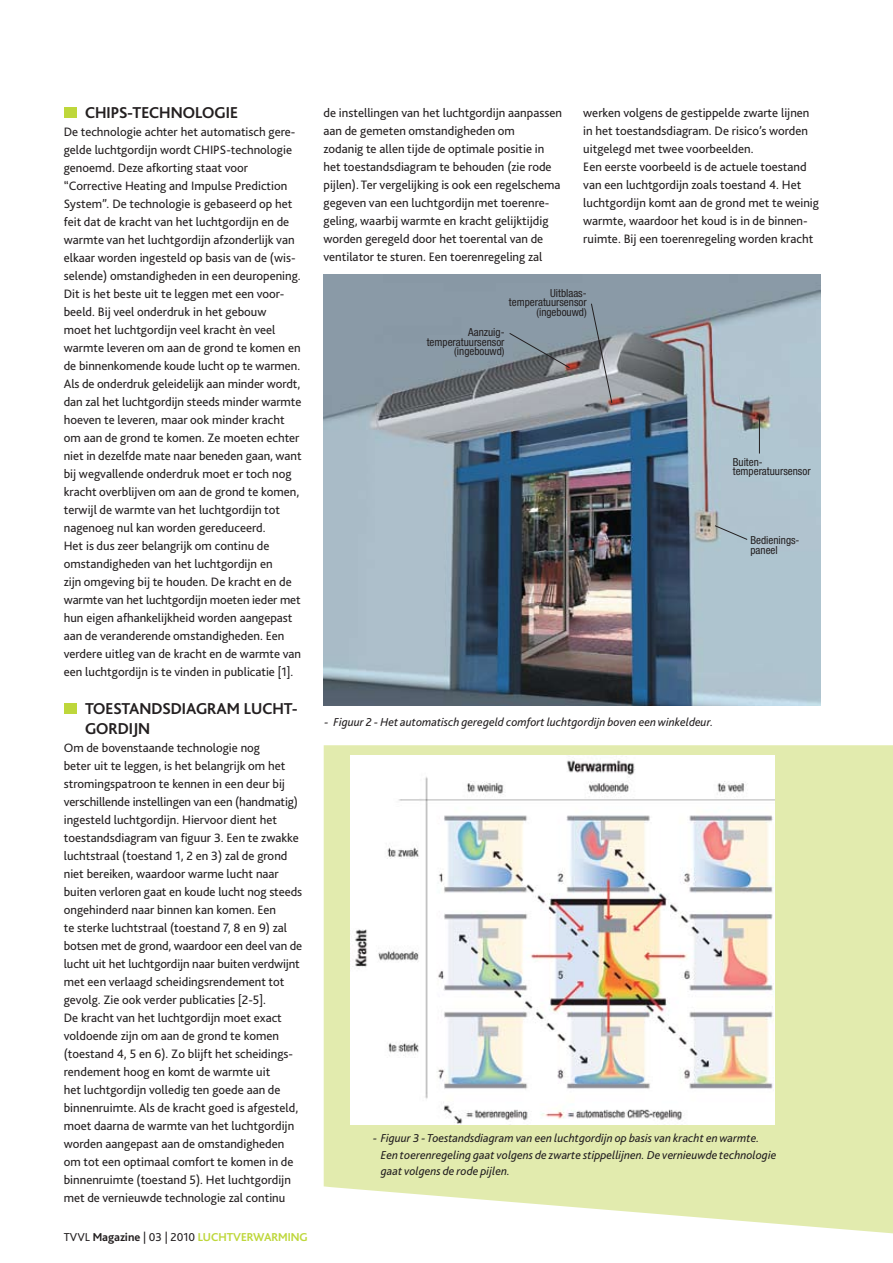
<style>
.page{position:relative;width:893px;height:1263px;background:#fff}
.page>*{position:absolute;margin:0;border:0;box-sizing:border-box;transform-origin:0 0}
.t1{font:700 16.5px/19.8px "Bliss";color:#231f20}
.t2{font:12.75px/18px "Bliss 2";color:#231f20}
.t3{font:italic 12px/16.5px "Bliss 2";color:#231f20}
.t4{font:12px "Bliss 2";color:#231f20}
.t5{font:700 12px "Bliss";color:#bed73b}
.t6{font:condensed 11.1px/9.4px "Helvetica Neue";color:#231f20;text-align:right}
.s1{font-family:"Bliss";font-weight:700}
.s2{font-family:"Bliss";font-weight:700;color:#bed73b}
</style>
<div class="page">
<svg style="left:324px;top:745px;width:569px;height:488px;background:#e5edb7"></svg>
<img style="left:323px;top:275px;width:498px;height:430px">
<svg style="left:508px;top:332px;width:63px;height:37px;background:#7b858d"></svg>
<svg style="left:590px;top:303px;width:23px;height:101px;background:#90979e"></svg>
<hr style="left:759px;top:418px;width:1px;height:35px;background:#231f20">
<svg style="left:714px;top:525px;width:34px;height:16px"></svg>
<img style="left:350px;top:755px;width:424px;height:369px">
<div style="left:64px;top:107px;width:12px;height:11px;background:#bed73b"></div>
<div style="left:64px;top:703px;width:12px;height:11px;background:#bed73b"></div>
<p class="t1" style="left:85px;top:103px;width:154px">CHIPS-TECHNOLOGIE</p>
<p class="t2" style="left:64px;top:122px;width:239px">De technologie achter het automatisch gere&shy;gelde luchtgordijn wordt CHIPS-technologie genoemd. Deze afkorting staat voor “Corrective Heating and Impulse Prediction System”. De technologie is gebaseerd op het feit dat de kracht van het luchtgordijn en de warmte van het luchtgordijn afzonderlijk van elkaar worden ingesteld op basis van de (wis&shy;selende) omstandigheden in een deuropening.<br>Dit is het beste uit te leggen met een voor&shy;beeld. Bij veel onderdruk in het gebouw<br>moet het luchtgordijn veel kracht èn veel warmte leveren om aan de grond te komen en de binnenkomende koude lucht op te warmen.<br>Als de onderdruk geleidelijk aan minder wordt, dan zal het luchtgordijn steeds minder warmte hoeven te leveren, maar ook minder kracht om aan de grond te komen. Ze moeten echter niet in dezelfde mate naar beneden gaan, want bij wegvallende onderdruk moet er toch nog kracht overblijven om aan de grond te komen, terwijl de warmte van het luchtgordijn tot nagenoeg nul kan worden gereduceerd.<br>Het is dus zeer belangrijk om continu de omstandigheden van het luchtgordijn en<br>zijn omgeving bij te houden. De kracht en de warmte van het luchtgordijn moeten ieder met hun eigen afhankelijkheid worden aangepast aan de veranderende omstandigheden. Een verdere uitleg van de kracht en de warmte van een luchtgordijn is te vinden in publicatie [1].</p>
<p class="t1" style="left:85px;top:699px;width:214px">TOESTANDSDIAGRAM LUCHT-<br>GORDIJN</p>
<p class="t2" style="left:64px;top:738px;width:240px">Om de bovenstaande technologie nog<br>beter uit te leggen, is het belangrijk om het stromingspatroon te kennen in een deur bij verschillende instellingen van een (handmatig) ingesteld luchtgordijn. Hiervoor dient het toestandsdiagram van figuur 3. Een te zwakke luchtstraal (toestand 1, 2 en 3) zal de grond niet bereiken, waardoor warme lucht naar buiten verloren gaat en koude lucht nog steeds ongehinderd naar binnen kan komen. Een<br>te sterke luchtstraal (toestand 7, 8 en 9) zal botsen met de grond, waardoor een deel van de lucht uit het luchtgordijn naar buiten verdwijnt met een verlaagd scheidingsrendement tot gevolg. Zie ook verder publicaties [2-5].<br>De kracht van het luchtgordijn moet exact voldoende zijn om aan de grond te komen (toestand 4, 5 en 6). Zo blijft het scheidings&shy;rendement hoog en komt de warmte uit<br>het luchtgordijn volledig ten goede aan de binnenruimte. Als de kracht goed is afgesteld, moet daarna de warmte van het luchtgordijn worden aangepast aan de omstandigheden om tot een optimaal comfort te komen in de binnenruimte (toestand 5). Het luchtgordijn met de vernieuwde technologie zal continu</p>
<p class="t4" style="left:64px;top:1230px;width:142px">TVVL <span class="s1">MAGAZINE</span> | 03 | 2010 <span class="s2">LUCHT</span></p>
<p class="t5" style="left:233px;top:1231px;width:17px">VERWARMING</p>
<p class="t2" style="left:324px;top:103px;width:240px">de instellingen van het luchtgordijn aanpassen aan de gemeten omstandigheden om<br>zodanig te allen tijde de optimale positie in het toestandsdiagram te behouden (zie rode pijlen). Ter vergelijking is ook een regelschema gegeven van een luchtgordijn met toerenre&shy;geling, waarbij warmte en kracht gelijktijdig worden geregeld door het toerental van de ventilator te sturen. Een toerenregeling zal</p>
<p class="t2" style="left:583px;top:103px;width:237px">werken volgens de gestippelde zwarte lijnen in het toestandsdiagram. De risico’s worden uitgelegd met twee voorbeelden.<br>Een eerste voorbeeld is de actuele toestand van een luchtgordijn zoals toestand 4. Het luchtgordijn komt aan de grond met te weinig warmte, waardoor het koud is in de binnen&shy;ruimte. Bij een toerenregeling worden kracht</p>
<p class="t6" style="left:509px;top:288px;width:79px">Uitblaas&shy;temperatuursensor (ingebouwd)</p>
<p class="t6" style="left:427px;top:327px;width:79px">Aanzuig&shy;temperatuursensor (ingebouwd)</p>
<p class="t6" style="left:733px;top:457px;width:79px;text-align:left">Buiten&shy;temperatuursensor</p>
<p class="t6" style="left:750px;top:535px;width:51px;text-align:left">Bedienings&shy;paneel</p>
<p class="t3" style="left:325px;top:713px;width:390px">- Figuur 2 - Het automatisch geregeld comfort luchtgordijn boven een winkeldeur.</p>
<p class="t3" style="left:381px;top:1129px;width:397px;text-indent:-8px">- Figuur 3 - Toestandsdiagram van een luchtgordijn op basis van kracht en warmte.<br>Een toerenregeling gaat volgens de zwarte stippellijnen. De vernieuwde technologie gaat volgens de rode pijlen.</p>
</div>
